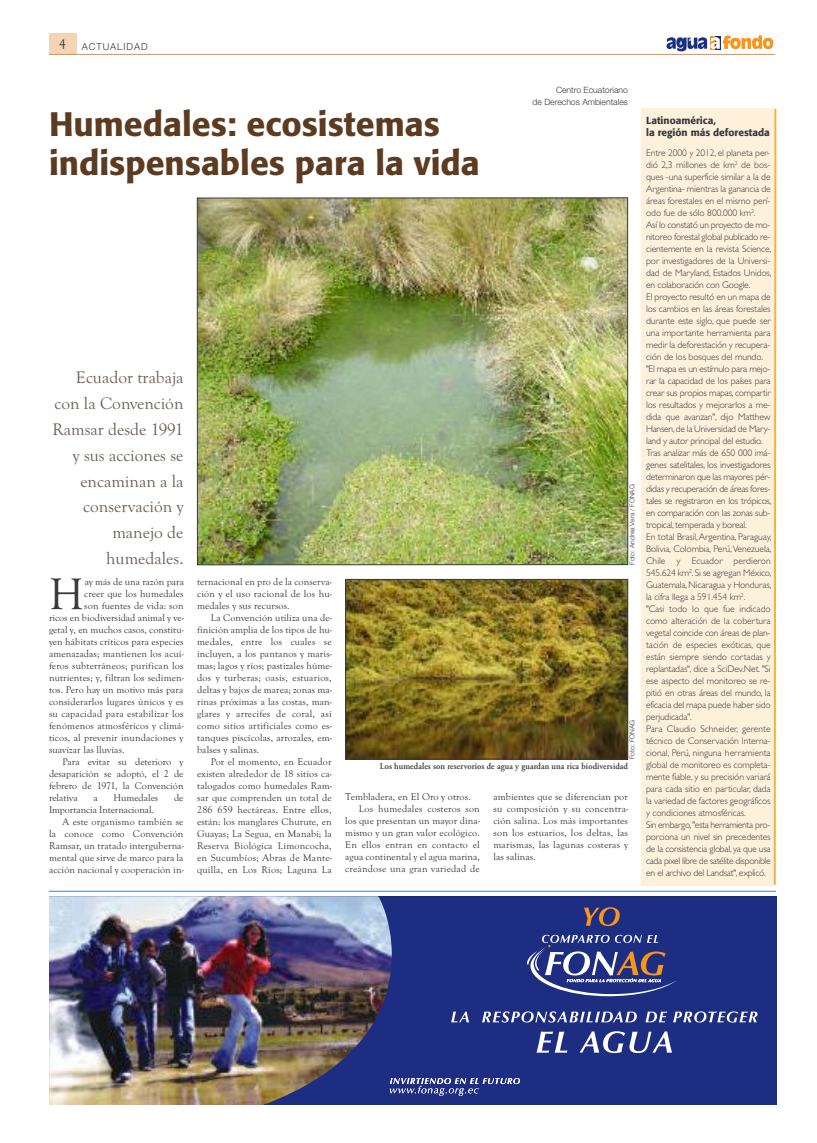
<style>
.page{position:relative;width:817px;height:1143px;background:#fff}
.page>*{position:absolute;margin:0;border:0;box-sizing:border-box;transform-origin:0 0}
.t1{font:45.6px "Goudy Old Style T";color:#39383a}
.t2{font:500 33.6px/39.3px "Formata";color:#5d3b20}
.t3{font:17.25px/26px "Goudy Old Style T";color:#6a5e58;text-align:right}
.t4{font:10.05px/12px "Goudy Old Style T";letter-spacing:.01em;color:#39383a;text-align:justify}
.t5{font:500 10.05px/12px "Formata";color:#39383a}
.t6{font:10.05px "Goudy Old Style T";letter-spacing:-.01em;color:#39383a}
.t7{font:300 9.6px/12px "Gill Sans";letter-spacing:-.015em;color:#39383a}
.t8{font:300 9.6px "Helvetica Neue";letter-spacing:.1em;color:#39383a}
.t9{font:600 9.15px "Adobe Garamond Pro";letter-spacing:.01em;color:#39383a;scale:.94 1}
.t10{font:300 8.7px/12.3px "Helvetica Neue";color:#39383a;text-align:right}
.t11{font:300 6.75px "Helvetica Neue";color:#39383a}
</style>
<div class="page">
<div style="left:49px;top:33px;width:27px;height:21px;background:#f3d4b4"></div>
<svg style="left:666px;top:36px;width:107px;height:15px"></svg>
<hr style="left:49px;top:54px;width:726px;height:1px;background:#e09442">
<div style="left:641px;top:109px;width:135px;height:777px;background:#fef1dc"></div>
<svg style="left:772px;top:108px;width:5px;height:777px"></svg>
<hr style="left:49px;top:891px;width:727px;height:1px;background:#4080bd">
<img style="left:199px;top:200px;width:427px;height:363px">
<div style="left:197px;top:198px;width:431px;height:367px;border:1px solid #39383a"></div>
<img style="left:347px;top:581px;width:279px;height:176px">
<div style="left:345px;top:579px;width:283px;height:180px;border:1px solid #39383a"></div>
<img style="left:49px;top:897px;width:212px;height:208px">
<img style="left:261px;top:897px;width:515px;height:208px">
<svg style="left:526px;top:935px;width:151px;height:61px;background:#4c5592"></svg>
<svg style="left:451px;top:1011px;width:18px;height:11px"></svg>
<svg style="left:482px;top:1011px;width:154px;height:11px"></svg>
<svg style="left:645px;top:1012px;width:22px;height:10px"></svg>
<svg style="left:673px;top:1011px;width:84px;height:11px"></svg>
<svg style="left:536px;top:1032px;width:31px;height:21px"></svg>
<svg style="left:579px;top:1031px;width:93px;height:22px"></svg>
<svg style="left:390px;top:1078px;width:130px;height:18px;background:#4d5a9c"></svg>
<svg style="left:583px;top:907px;width:36px;height:19px"></svg>
<p class="t8" style="left:59px;top:38px;width:90px"><sup>4</sup> ACTUALIDAD</p>
<p class="t10" style="left:532px;top:83px;width:97px">Centro Ecuatoriano<br>de Derechos Ambientales</p>
<h2 class="t2" style="left:49px;top:104px;width:432px">Humedales: ecosistemas indispensables para la vida</h2>
<p class="t5" style="left:646px;top:114px;width:125px">Latinoamérica,<br>la región más deforestada</p>
<p class="t7" style="left:646px;top:147px;width:127px">Entre 2000 y 2012, el planeta per&shy;dió 2,3 millones de km<sup>2</sup> de bos&shy;ques -una superficie similar a la de Argentina- mientras la ganancia de áreas forestales en el mismo perí&shy;odo fue de sólo 800.000 km<sup>2</sup>.<br>Así lo constató un proyecto de mo&shy;nitoreo forestal global publicado re&shy;cientemente en la revista Science, por investigadores de la Universi&shy;dad de Maryland, Estados Unidos, en colaboración con Google.<br>El proyecto resultó en un mapa de los cambios en las áreas forestales durante este siglo, que puede ser una importante herramienta para medir la deforestación y recupera&shy;ción de los bosques del mundo. "El mapa es un estímulo para mejo&shy;rar la capacidad de los países para crear sus propios mapas, compartir los resultados y mejorarlos a me&shy;dida que avanzan", dijo Matthew Hansen,de la Universidad de Mary&shy;land y autor principal del estudio.<br>Tras analizar más de 650 000 imá&shy;genes satelitales, los investigadores determinaron que las mayores pér&shy;didas y recuperación de áreas fores&shy;tales se registraron en los trópicos, en comparación con las zonas sub&shy;tropical, temperada y boreal.<br>En total Brasil,Argentina, Paraguay, Bolivia, Colombia, Perú,Venezuela, Chile y Ecuador perdieron 545.624 km<sup>2</sup>. Si se agregan México, Guatemala,Nicaragua y Honduras, la cifra llega a 591.454 km<sup>2</sup>.<br>"Casi todo lo que fue indicado como alteración de la cobertura vegetal coincide con áreas de plan&shy;tación de especies exóticas, que están siempre siendo cortadas y replantadas", dice a SciDev.Net. "Si ese aspecto del monitoreo se re&shy;pitió en otras áreas del mundo, la eficacia del mapa puede haber sido perjudicada".<br>Para Claudio Schneider, gerente técnico de Conservación Interna&shy;cional, Perú, ninguna herramienta global de monitoreo es completa&shy;mente fiable, y su precisión variará para cada sitio en particular, dada la variedad de factores geográficos y condiciones atmosféricas.<br>Sin embargo,"esta herramienta pro&shy;porciona un nivel sin precedentes de la consistencia global, ya que usa cada pixel libre de satélite disponible en el archivo del Landsat", explicó.</p>
<h3 class="t3" style="left:52px;top:364px;width:133px">Ecuador trabaja con la Convención<br>Ramsar desde 1991 y sus acciones se encaminan a la conservación y manejo de humedales.</h3>
<p class="t11" style="left:626px;top:565px;width:82px;rotate:-90deg">Foto: Andrea Vera / FONAG</p>
<h1 class="t1" style="left:49px;top:567px;width:36px">H</h1>
<p class="t4" style="left:85px;top:576px;width:101px">ay más de una razón para</p>
<p class="t4" style="left:197px;top:576px;width:136px">ternacional en pro de la conserva&shy;ción y el uso racional de los hu&shy;medales y sus recursos.</p>
<p class="t4" style="left:197px;top:612px;width:136px;text-indent:14px">La Convención utiliza una de&shy;finición amplia de los tipos de hu&shy;medales, entre los cuales se incluyen, a los pantanos y maris&shy;mas; lagos y ríos; pastizales húme&shy;dos y turberas; oasis, estuarios, deltas y bajos de marea; zonas ma&shy;rinas próximas a las costas, man&shy;glares y arrecifes de coral, así como sitios artificiales como es&shy;tanques piscícolas, arrozales, em&shy;balses y salinas.</p>
<p class="t4" style="left:197px;top:756px;width:136px;text-indent:14px">Por el momento, en Ecuador existen alrededor de 18 sitios ca&shy;talogados como humedales Ram&shy;sar que comprenden un total de 286 659 hectáreas. Entre ellos, están: los manglares Churute, en Guayas; La Segua, en Manabí; la Reserva Biológica Limoncocha, en Sucumbíos; Abras de Mante&shy;quilla, en Los Ríos; Laguna La</p>
<p class="t4" style="left:84px;top:588px;width:101px">creer que los humedales</p>
<p class="t4" style="left:84px;top:600px;width:101px">son fuentes de vida: son</p>
<p class="t4" style="left:49px;top:612px;width:136px">ricos en biodiversidad animal y ve-</p>
<p class="t4" style="left:49px;top:624px;width:136px">getal y, en muchos casos, constitu-</p>
<p class="t4" style="left:49px;top:636px;width:136px">yen hábitats críticos para especies</p>
<p class="t4" style="left:49px;top:648px;width:136px">amenazadas; mantienen los acuí-</p>
<p class="t4" style="left:49px;top:660px;width:136px">feros subterráneos; purifican los</p>
<p class="t4" style="left:49px;top:672px;width:136px">nutrientes; y, filtran los sedimen-</p>
<p class="t4" style="left:49px;top:684px;width:136px">tos. Pero hay un motivo más para</p>
<p class="t4" style="left:49px;top:696px;width:136px">considerarlos lugares únicos y es</p>
<p class="t4" style="left:49px;top:708px;width:136px">su capacidad para estabilizar los</p>
<p class="t4" style="left:49px;top:720px;width:136px">fenómenos atmosféricos y climá-</p>
<p class="t4" style="left:49px;top:732px;width:136px">ticos, al prevenir inundaciones y</p>
<p class="t4" style="left:49px;top:744px;width:77px">suavizar las lluvias.</p>
<p class="t4" style="left:63px;top:756px;width:122px">Para evitar su deterioro y</p>
<p class="t4" style="left:49px;top:768px;width:136px">desaparición se adoptó, el 2 de</p>
<p class="t4" style="left:49px;top:780px;width:136px">febrero de 1971, la Convención</p>
<p class="t4" style="left:49px;top:792px;width:30px">relativa</p>
<p class="t4" style="left:93px;top:792px;width:6px">a</p>
<p class="t4" style="left:113px;top:792px;width:46px">Humedales</p>
<p class="t4" style="left:174px;top:792px;width:11px">de</p>
<p class="t6" style="left:49px;top:804px;width:106px">Importancia Internacional.</p>
<p class="t4" style="left:63px;top:816px;width:122px">A este organismo también se</p>
<p class="t4" style="left:49px;top:828px;width:136px">la conoce como Convención</p>
<p class="t4" style="left:49px;top:840px;width:136px">Ramsar, un tratado interguberna-</p>
<p class="t4" style="left:49px;top:852px;width:136px">mental que sirve de marco para la</p>
<p class="t4" style="left:49px;top:864px;width:136px">acción nacional y cooperación in-</p>
<p class="t11" style="left:626px;top:759px;width:41px;rotate:-90deg">Foto: FONAG</p>
<p class="t9" style="left:380px;top:762px;width:265px">Los humedales son reservorios de agua y guardan una rica biodiversidad</p>
<p class="t4" style="left:345px;top:791px;width:127px">Tembladera, en El Oro y otros.</p>
<p class="t4" style="left:359px;top:803px;width:122px">Los humedales costeros son</p>
<p class="t4" style="left:345px;top:815px;width:136px">los que presentan un mayor dina-</p>
<p class="t4" style="left:345px;top:827px;width:136px">mismo y un gran valor ecológico.</p>
<p class="t4" style="left:345px;top:839px;width:136px">En ellos entran en contacto el</p>
<p class="t4" style="left:345px;top:851px;width:136px">agua continental y el agua marina,</p>
<p class="t4" style="left:345px;top:863px;width:136px">creándose una gran variedad de</p>
<p class="t4" style="left:493px;top:791px;width:136px">ambientes que se diferencian por su composición y su concentra&shy;ción salina. Los más importantes son los estuarios, los deltas, las marismas, las lagunas costeras y las salinas.</p>
</div>
